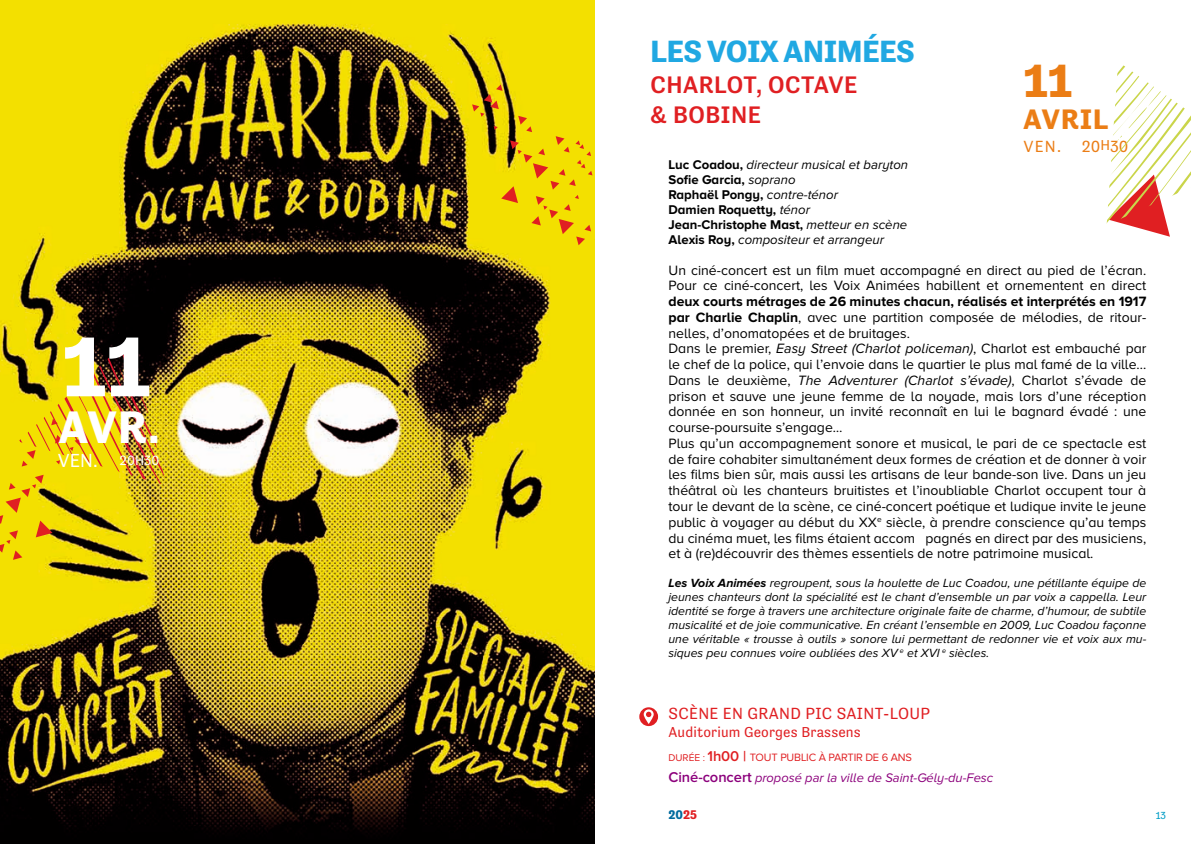
<style>
.page{position:relative;width:1191px;height:844px;background:#fff}
.page>*{position:absolute;margin:0;border:0;box-sizing:border-box;transform-origin:0 0}
.t1{font:700 86.98px "Tenso";color:#fff}
.t2{font:700 47.77px "Tenso";color:#eb7d15}
.t3{font:700 46.73px "Tenso";color:#fff}
.t4{font:700 31.5px "Tenso";color:#20a8e2}
.t5{font:700 28.88px "Tenso";letter-spacing:.045em;color:#eb7d15}
.t6{font:500 24.5px/30.8px "Tenso";letter-spacing:.02em;color:#e01f22}
.t7{font:16.62px "Tenso";letter-spacing:.02em;color:#e01f22}
.t8{font:16.62px "Tenso";letter-spacing:.035em;color:#eb7d15}
.t9{font:14.7px "Tenso";letter-spacing:.01em;color:#e01f22}
.t10{font:14px/15.8px "Proxima Nova A";color:#000}
.t11{font:13.83px "Tenso";color:#fff}
.t12{font:italic 13.12px/14.9px "Proxima Nova A";color:#000}
.t13{font:italic 12.95px "Proxima Nova A";color:#8c007c}
.t14{font:700 12.95px "Tenso";color:#006b9e}
.t15{font:italic 12.25px/14px "Proxima Nova A";color:#000;text-align:justify}
.t16{font:11.03px "Proxima Nova A";letter-spacing:-.015em;color:#e01f22}
.t17{font:10.5px "Tenso";color:#009cc5}
.s1{font-size:19.43px}
.s2{font-size:14.7px}
.s3{font-weight:700;font-style:normal}
.s4{font-weight:700}
.s5{font-style:italic}
.s6{font-style:inherit}
.s7{font-weight:600;font-style:normal;font-size:14.7px}
.s8{font-size:10.15px}
.s9{font-weight:600;font-size:14.7px}
.s10{color:#e01f22}
</style>
<div class="page">
<img style="left:0;top:0;width:595px;height:843px">
<img style="left:0;top:339px;width:167px;height:220px">
<svg style="left:472px;top:84px;width:123px;height:161px;background:#e7cb03"></svg>
<svg style="left:1106px;top:65px;width:85px;height:172px"></svg>
<svg style="left:639px;top:707px;width:19px;height:18px"></svg>
<svg style="left:643px;top:709px;width:10px;height:14px"></svg>
<h1 class="t1" style="left:62px;top:317px;width:90px">11</h1>
<h3 class="t3" style="left:59px;top:400px;width:102px">AVR.</h3>
<p class="t11" style="left:58px;top:452px;width:103px"><span class="s1">VEN.</span> 20H30</p>
<h3 class="t4" style="left:650px;top:34px;width:266px">LES VOIX ANIMÉES</h3>
<h3 class="t6" style="left:650px;top:69px;width:208px">CHARLOT, OCTAVE &amp; BOBINE</h3>
<h2 class="t2" style="left:1023px;top:54px;width:50px">11</h2>
<h3 class="t5" style="left:1023px;top:103px;width:86px">AVRIL</h3>
<p class="t8" style="left:1023px;top:136px;width:39px">VEN.</p>
<p class="t8" style="left:1082px;top:136px;width:48px">20<span class="s2">H</span>30</p>
<p class="t12" style="left:668px;top:157px;width:241px"><span class="s3">Luc Coadou,</span> directeur musical et baryton<br><span class="s3">Sofie Garcia,</span> soprano<br><span class="s3">Raphaël Pongy,</span> contre-ténor<br><span class="s3">Damien Roquetty,</span> ténor<br><span class="s3">Jean-Christophe Mast,</span> metteur en scène<br><span class="s3">Alexis Roy,</span> compositeur et arrangeur</p>
<p class="t10" style="left:668px;top:262px;width:479px">Un ciné-concert est un film muet accompagné en direct au pied de l’écran.<br>Pour ce ciné-concert, les Voix Animées habillent et ornementent en direct</p>
<p class="t10" style="left:668px;top:293px;width:479px"><span class="s4">deux courts métrages de 26 minutes chacun, réalisés et interprétés en 1917 par Charlie Chaplin</span>, avec une partition composée de mélodies, de ritour&shy;nelles, d’onomatopées et de bruitages.<br>Dans le premier, <span class="s5">Easy Street (Charlot policeman)</span>, Charlot est embauché par le chef de la police, qui l’envoie dans le quartier le plus mal famé de la ville...<br>Dans le deuxième, <span class="s5">The Adventurer (Charlot s’évade)</span>, Charlot s’évade de prison et sauve une jeune femme de la noyade, mais lors d’une réception donnée en son honneur, un invité reconnaît en lui le bagnard évadé : une course-poursuite s’engage…<br>Plus qu’un accompagnement sonore et musical, le pari de ce spectacle est de faire cohabiter simultanément deux formes de création et de donner à voir les films bien sûr, mais aussi les artisans de leur bande-son live. Dans un jeu théâtral où les chanteurs bruitistes et l’inoubliable Charlot occupent tour à tour le devant de la scène, ce ciné-concert poétique et ludique invite le jeune public à voyager au début du <span class="s6">XX</span><sup>e</sup> siècle, à prendre conscience qu’au temps du cinéma muet, les films étaient accom pagnés en direct par des musiciens, et à (re)découvrir des thèmes essentiels de notre patrimoine musical.</p>
<p class="t15" style="left:668px;top:575px;width:479px"><span class="s4">Les Voix Animées</span> regroupent, sous la houlette de Luc Coadou, une pétillante équipe de jeunes chanteurs dont la spécialité est le chant d’ensemble un par voix a cappella. Leur identité se forge à travers une architecture originale faite de charme, d’humour, de subtile musicalité et de joie communicative. En créant l’ensemble en 2009, Luc Coadou façonne une véritable « trousse à outils » sonore lui permettant de redonner vie et voix aux mu&shy;siques peu connues voire oubliées des <span class="s6">XV</span> <sup>e</sup> et <span class="s6">XVI</span> <sup>e</sup> siècles.</p>
<p class="t7" style="left:668px;top:704px;width:263px">SCÈNE EN GRAND PIC SAINT-LOUP</p>
<p class="t9" style="left:668px;top:723px;width:194px">Auditorium Georges Brassens</p>
<p class="t13" style="left:668px;top:770px;width:326px"><span class="s7">Ciné-concert</span> proposé par la ville de Saint-Gély-du-Fesc</p>
<p class="t16" style="left:668px;top:751px;width:245px"><span class="s8">DURÉE :</span> <span class="s9">1h00 |</span> TOUT PUBLIC À PARTIR DE 6 ANS</p>
<p class="t14" style="left:668px;top:807px;width:30px">20<span class="s10">25</span></p>
<p class="t17" style="left:1155px;top:809px;width:12px">13</p>
</div>
